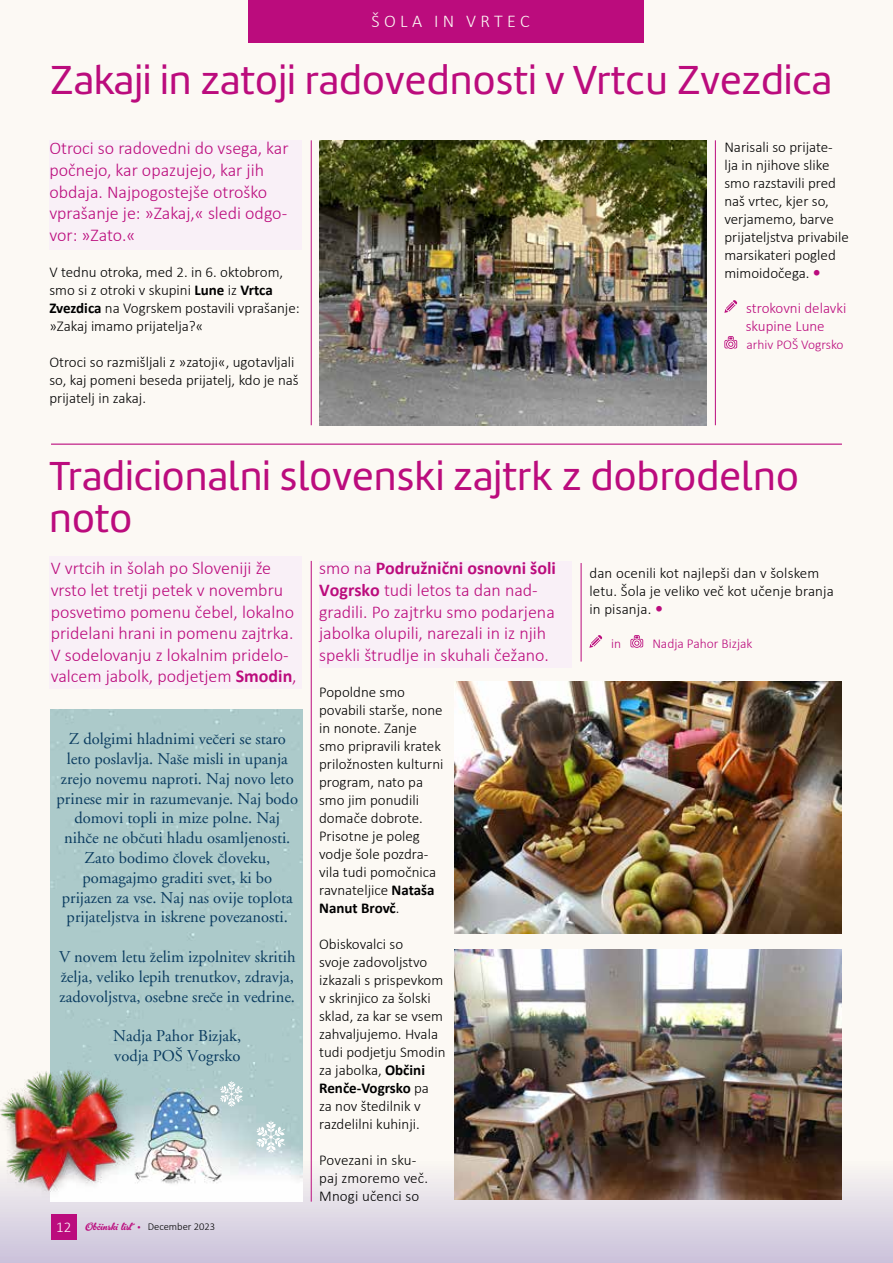
<style>
.page{position:relative;width:893px;height:1263px;background:#fcf9f4}
.page>*{position:absolute;margin:0;border:0;box-sizing:border-box;transform-origin:0 0}
.t1{font:42px/42px "Marine";letter-spacing:.005em;color:#bb0c7d}
.t2{font:300 18px/21.6px "Calibri";color:#bb0c7d}
.t3{font:300 18px "Calibri";letter-spacing:.24em;color:#fcf9f4}
.t4{font:italic 16.5px/19.8px "Tretji Dan";color:#0b3c60;text-align:center}
.t5{font:300 15px/18px "Calibri";color:#000}
.t6{font:300 15px/18px "Calibri";color:#bb0c7d}
.t7{font:300 13.5px "Calibri";color:#bb0c7d}
.t8{font:10.5px "Gelato Script";color:#bb0c7d}
.s1{font-weight:700}
.s2{font-family:"Calibri";font-weight:300;font-size:15px;color:#fff}
.s3{font-family:"Source Sans Pro"}
.s4{font-family:"Calibri";font-weight:300;color:#000}
</style>
<div class="page">
<div style="left:0;top:1140px;width:892px;height:123px;background:linear-gradient(to bottom,#fffff7,#cbc2db)"></div>
<div style="left:249px;top:0;width:395px;height:43px;background:#bb0c7d"></div>
<div style="left:51px;top:1214px;width:26px;height:25px;background:#bb0c7d"></div>
<div style="left:319px;top:561px;width:253px;height:107px;background:#f9f0f7"></div>
<div style="left:49px;top:557px;width:253px;height:132px;background:#f9f0f7"></div>
<div style="left:49px;top:140px;width:253px;height:110px;background:#f9f0f7"></div>
<img style="left:51px;top:709px;width:252px;height:493px">
<img style="left:320px;top:140px;width:387px;height:285px">
<svg style="left:724px;top:300px;width:13px;height:13px"></svg>
<svg style="left:724px;top:336px;width:13px;height:13px"></svg>
<hr style="left:51px;top:444px;width:791px;height:1px;background:#bb0c7d">
<img style="left:454px;top:681px;width:388px;height:252px">
<img style="left:454px;top:949px;width:388px;height:250px">
<svg style="left:589px;top:635px;width:13px;height:13px"></svg>
<svg style="left:630px;top:635px;width:13px;height:13px"></svg>
<hr style="left:715px;top:140px;width:1px;height:285px;background:#bb0c7d">
<hr style="left:311px;top:140px;width:1px;height:285px;background:#bb0c7d">
<hr style="left:581px;top:563px;width:1px;height:99px;background:#bb0c7d">
<hr style="left:311px;top:561px;width:1px;height:640px;background:#bb0c7d">
<img style="left:0;top:1063px;width:141px;height:142px">
<svg style="left:256px;top:1121px;width:29px;height:32px"></svg>
<svg style="left:220px;top:1081px;width:22px;height:26px"></svg>
<p class="t3" style="left:372px;top:10px;width:160px">ŠOLA IN VRTEC</p>
<h1 class="t1" style="left:50px;top:59px;width:783px">Zakaji in zatoji radovednosti v Vrtcu Zvezdica</h1>
<p class="t2" style="left:49px;top:137px;width:241px">Otroci so radovedni do vsega, kar počnejo, kar opazujejo, kar jih obdaja. Najpogostejše otroško vprašanje je: »Zakaj,« sledi odgo&shy;vor: »Zato.«</p>
<p class="t5" style="left:49px;top:263px;width:252px">V tednu otroka, med 2. in 6. oktobrom, smo si z otroki v skupini <span class="s1">Lune</span> iz <span class="s1">Vrtca Zvezdica</span> na Vogrskem postavili vprašanje: »Zakaj imamo prijatelja?«</p>
<p class="t5" style="left:49px;top:353px;width:251px">Otroci so razmišljali z »zatoji«, ugotavljali so, kaj pomeni beseda prijatelj, kdo je naš prijatelj in zakaj.</p>
<p class="t5" style="left:724px;top:137px;width:126px">Narisali so prijate&shy;lja in njihove slike smo razstavili pred naš vrtec, kjer so, verjamemo, barve prijateljstva privabile marsikateri pogled mimoidočega.</p>
<p class="t6" style="left:746px;top:299px;width:102px">strokovni delavki skupine Lune</p>
<p class="t7" style="left:746px;top:336px;width:99px">arhiv POŠ Vogrsko</p>
<h1 class="t1" style="left:49px;top:455px;width:751px">Tradicionalni slovenski zajtrk z dobrodelno noto</h1>
<p class="t2" style="left:51px;top:557px;width:247px">V vrtcih in šolah po Sloveniji že vrsto let tretji petek v novembru posvetimo pomenu čebel, lokalno pridelani hrani in pomenu zajtrka.<br>V sodelovanju z lokalnim pridelo&shy;valcem jabolk, podjetjem <span class="s1">Smodin</span>,</p>
<p class="t4" style="left:57px;top:730px;width:243px">Z dolgimi hladnimi večeri se staro leto poslavlja. Naše misli in upanja zrejo novemu naproti. Naj novo leto prinese mir in razumevanje. Naj bodo domovi topli in mize polne. Naj nihče ne občuti hladu osamljenosti.<br>Zato bodimo človek človeku, pomagajmo graditi svet, ki bo prijazen za vse. Naj nas ovije toplota prijateljstva in iskrene povezanosti.</p>
<p class="t4" style="left:59px;top:948px;width:238px;text-align:justify">V novem letu želim izpolnitev skritih želja, veliko lepih trenutkov, zdravja, zadovoljstva, osebne sreče in vedrine.</p>
<p class="t4" style="left:113px;top:1027px;width:130px;text-align:left">Nadja Pahor Bizjak, vodja POŠ Vogrsko</p>
<p class="t8" style="left:56px;top:1220px;width:161px"><span class="s2">12</span> Občinski list <span class="s3">•</span> <span class="s4">December 2023</span></p>
<p class="t2" style="left:319px;top:557px;width:238px">smo na <span class="s1">Podružnični osnovni šoli Vogrsko</span> tudi letos ta dan nad&shy;gradili. Po zajtrku smo podarjena jabolka olupili, narezali in iz njih spekli štrudlje in skuhali čežano.</p>
<p class="t5" style="left:319px;top:683px;width:126px">Popoldne smo povabili starše, none in nonote. Zanje smo pripravili kratek priložnosten kulturni program, nato pa smo jim ponudili domače dobrote.<br>Prisotne je poleg vodje šole pozdra&shy;vila tudi pomočnica ravnateljice <span class="s1">Nataša<br>Nanut Brovč</span>.</p>
<p class="t5" style="left:319px;top:935px;width:128px">Obiskovalci so<br>svoje zadovoljstvo izkazali s prispevkom v skrinjico za šolski sklad, za kar se vsem zahvaljujemo. Hvala tudi podjetju Smodin za jabolka, <span class="s1">Občini<br>Renče-Vogrsko</span> pa<br>za nov štedilnik v razdelilni kuhinji.</p>
<p class="t5" style="left:319px;top:1151px;width:110px">Povezani in sku&shy;paj zmoremo več.<br>Mnogi učenci so</p>
<p class="t5" style="left:589px;top:564px;width:246px">dan ocenili kot najlepši dan v šolskem letu. Šola je veliko več kot učenje branja in pisanja.</p>
<p class="t7" style="left:611px;top:635px;width:12px">in</p>
<p class="t7" style="left:652px;top:635px;width:102px">Nadja Pahor Bizjak</p>
</div>
